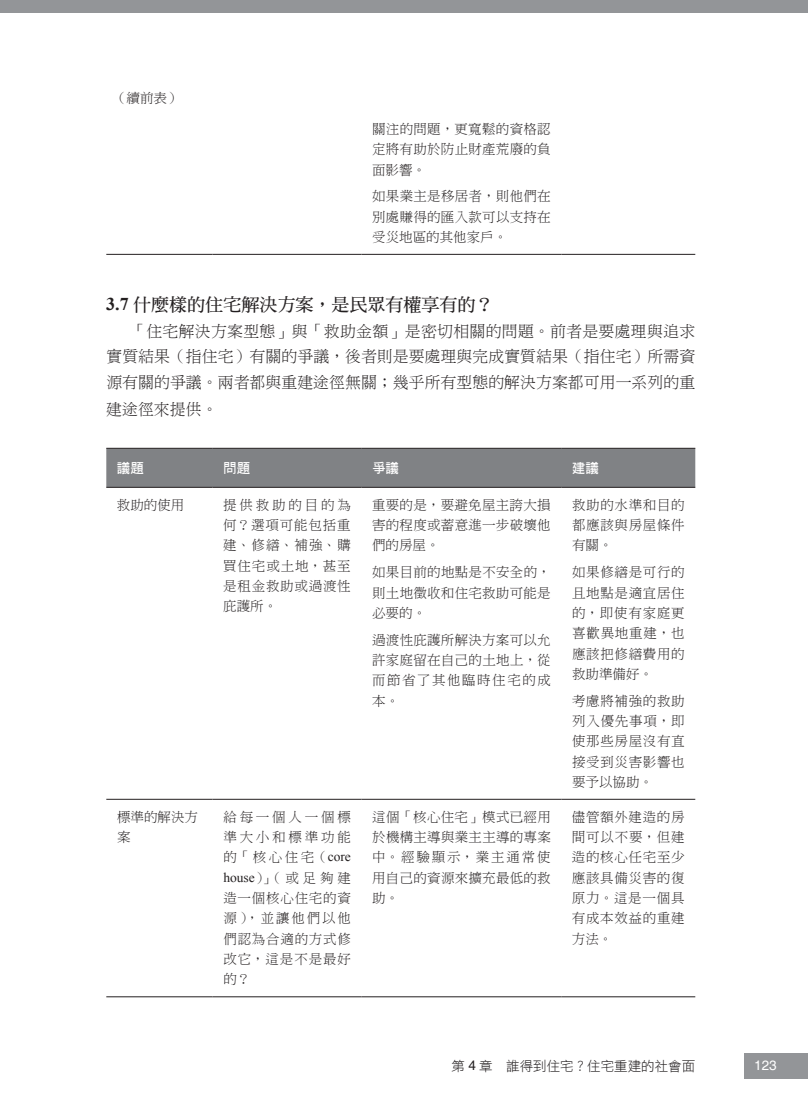
<style>
.page{position:relative;width:808px;height:1106px;background:#fff}
.page>*{position:absolute;margin:0;border:0;box-sizing:border-box;transform-origin:0 0}
.t1{font:18px "DF Ming W7 WIN BF";color:#231f20}
.t2{font:15.9px/26px "DF Ming W3 WIN BF";color:#231f20;text-align:justify}
.t3{font:13.5px/20.4px "DF Ming W3 WIN BF";letter-spacing:.05em;color:#231f20;text-align:justify}
.t4{font:13.5px "DF Hei W3 WIN BF";color:#231f20}
.t5{font:13.5px "DF Hei W7 WIN BF";color:#fff}
.t6{font:13.5px "Helvetica";color:#fff}
.s1{font-family:"Times New Roman";font-weight:700}
.s2{font-family:"Times New Roman"}
.s3{font-family:"Helvetica"}
</style>
<div class="page">
<div style="left:744px;top:1052px;width:64px;height:26px;background:#939598"></div>
<div style="left:0;top:0;width:808px;height:13px;background:#939598"></div>
<hr style="left:106px;top:254px;width:107px;height:1px;background:#231f20">
<hr style="left:213px;top:254px;width:148px;height:1px;background:#231f20">
<hr style="left:361px;top:254px;width:200px;height:1px;background:#231f20">
<hr style="left:561px;top:254px;width:134px;height:1px;background:#231f20">
<div style="left:106px;top:449px;width:589px;height:38px;background:#808285"></div>
<hr style="left:106px;top:996px;width:107px;height:1px;background:#231f20">
<hr style="left:213px;top:996px;width:148px;height:1px;background:#231f20">
<hr style="left:361px;top:996px;width:200px;height:1px;background:#231f20">
<hr style="left:561px;top:996px;width:134px;height:1px;background:#231f20">
<hr style="left:106px;top:448px;width:107px;height:1px;background:#231f20">
<hr style="left:213px;top:448px;width:148px;height:1px;background:#231f20">
<hr style="left:361px;top:448px;width:200px;height:1px;background:#231f20">
<hr style="left:561px;top:448px;width:134px;height:1px;background:#231f20">
<hr style="left:106px;top:487px;width:107px;height:1px;background:#231f20">
<hr style="left:213px;top:487px;width:148px;height:1px;background:#231f20">
<hr style="left:361px;top:487px;width:200px;height:1px;background:#231f20">
<hr style="left:561px;top:487px;width:134px;height:1px;background:#231f20">
<hr style="left:213px;top:799px;width:148px;height:1px;background:#231f20">
<hr style="left:361px;top:799px;width:200px;height:1px;background:#231f20">
<hr style="left:561px;top:799px;width:134px;height:1px;background:#231f20">
<hr style="left:106px;top:799px;width:107px;height:1px;background:#231f20">
<p class="t3" style="left:113px;top:88px;width:69px">（續前表）</p>
<p class="t3" style="left:372px;top:119px;width:180px">關注的問題，更寬鬆的資格認定將有助於防止財產荒廢的負面影響。</p>
<p class="t3" style="left:372px;top:186px;width:180px">如果業主是移居者，則他們在別處賺得的匯入款可以支持在受災地區的其他家戶。</p>
<h1 class="t1" style="left:106px;top:295px;width:388px"><span class="s1">3.7</span> 什麼樣的住宅解決方案，是民眾有權享有的？</h1>
<p class="t2" style="left:106px;top:318px;width:591px;text-indent:24px">「住宅解決方案型態」與「救助金額」是密切相關的問題。前者是要處理與追求實質結果（指住宅）有關的爭議，後者則是要處理與完成實質結果（指住宅）所需資源有關的爭議。兩者都與重建途徑無關；幾乎所有型態的解決方案都可用一系列的重建途徑來提供。</p>
<p class="t5" style="left:117px;top:461px;width:28px">議題</p>
<p class="t5" style="left:223px;top:461px;width:29px">問題</p>
<p class="t5" style="left:372px;top:461px;width:28px">爭議</p>
<p class="t5" style="left:572px;top:461px;width:28px">建議</p>
<p class="t3" style="left:117px;top:494px;width:69px">救助的使用</p>
<p class="t3" style="left:223px;top:494px;width:129px">提供救助的目的為何？選項可能包括重建、修繕、補強、購買住宅或土地，甚至是租金救助或過渡性庇護所。</p>
<p class="t3" style="left:372px;top:494px;width:180px">重要的是，要避免屋主誇大損害的程度或蓄意進一步破壞他們的房屋。</p>
<p class="t3" style="left:572px;top:494px;width:114px">救助的水準和目的都應該與房屋條件有關。</p>
<p class="t3" style="left:572px;top:562px;width:114px">如果修繕是可行的且地點是適宜居住的，即使有家庭更喜歡異地重建，也應該把修繕費用的救助準備好。</p>
<p class="t3" style="left:572px;top:690px;width:114px">考慮將補強的救助列入優先事項，即使那些房屋沒有直接受到災害影響也要予以協助。</p>
<p class="t3" style="left:372px;top:562px;width:180px">如果目前的地點是不安全的，則土地徵收和住宅救助可能是必要的。</p>
<p class="t3" style="left:372px;top:629px;width:180px">過渡性庇護所解決方案可以允許家庭留在自己的土地上，從而節省了其他臨時住宅的成本。</p>
<p class="t3" style="left:117px;top:806px;width:82px">標準的解決方案</p>
<p class="t3" style="left:223px;top:806px;width:129px">給每一個人一個標準大小和標準功能的「核心住宅（<span class="s2">core house</span>）」（或足夠建造一個核心住宅的資源），並讓他們以他們認為合適的方式修改它，這是不是最好的？</p>
<p class="t3" style="left:372px;top:806px;width:180px">這個「核心住宅」模式已經用於機構主導與業主主導的專案中。經驗顯示，業主通常使用自己的資源來擴充最低的救助。</p>
<p class="t3" style="left:572px;top:806px;width:114px">儘管額外建造的房間可以不要，但建造的核心任宅至少應該具備災害的復原力。這是一個具有成本效益的重建方法。</p>
<p class="t4" style="left:451px;top:1058px;width:245px">第 <span class="s3">4</span> 章 誰得到住宅？住宅重建的社會面</p>
<p class="t6" style="left:754px;top:1057px;width:24px">123</p>
</div>
